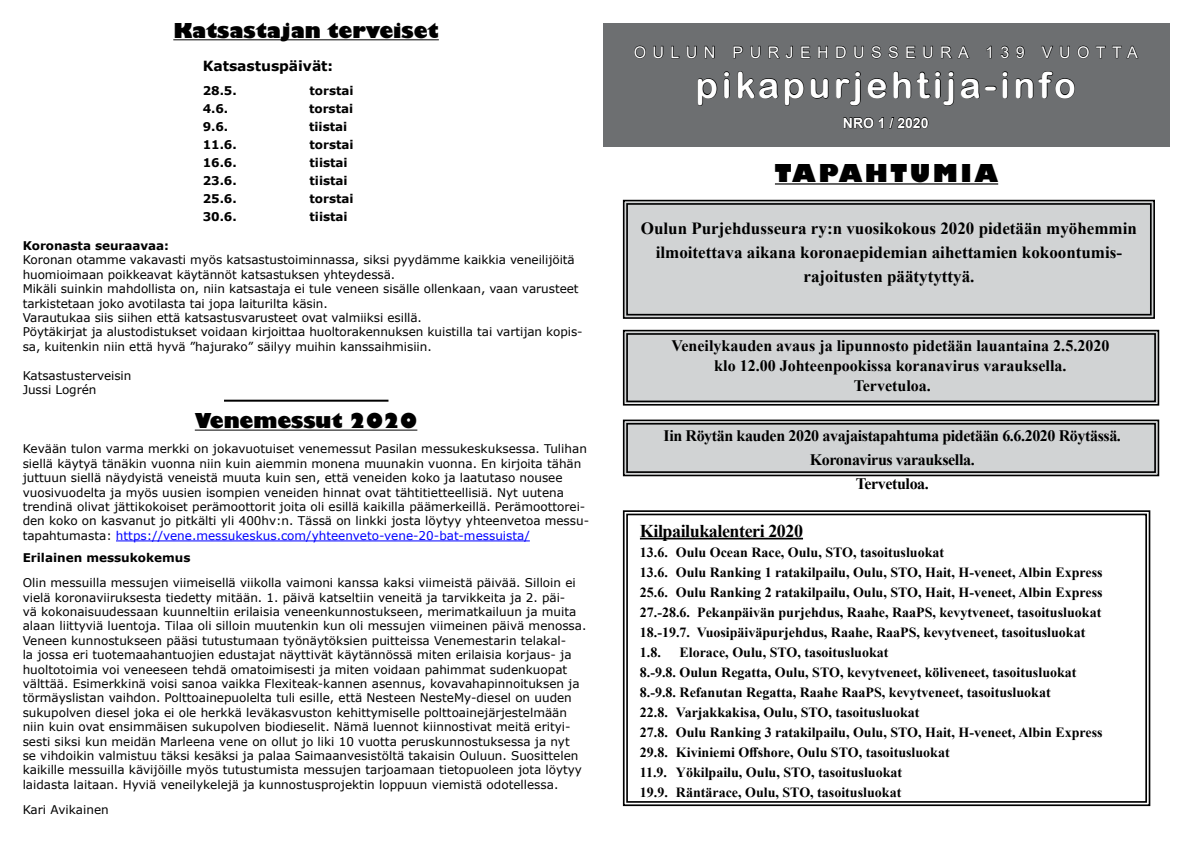
<style>
.page{position:relative;width:1191px;height:842px;background:#fff}
.page>*{position:absolute;margin:0;border:0;box-sizing:border-box;transform-origin:0 0}
.t1{font:36px "Arial Rounded MT Bold";letter-spacing:.1em;color:#fff}
.t2{font:800 24px "Gill Sans";letter-spacing:.1em;color:#000}
.t3{font:800 20px "Gill Sans";letter-spacing:-.005em;color:#000}
.t4{font:700 18px "Times New Roman";letter-spacing:-.025em;color:#000}
.t5{font:700 17px/24px "Times New Roman";color:#000;text-align:center}
.t6{font:700 16px/20px "Times New Roman";color:#000;text-align:center}
.t7{font:700 16px/24px "Times New Roman";letter-spacing:-.025em;color:#000;text-align:center}
.t8{font:16px "Arial";letter-spacing:.4em;color:#fff}
.t9{font:700 14px/20px "Times New Roman";color:#000}
.t10{font:700 14px "Verdana";letter-spacing:-.005em;color:#000}
.t11{font:700 14px "Arial";color:#fff}
.t12{font:12px/14.4px "Verdana";color:#000}
.t13{font:700 12px "Verdana";letter-spacing:-.005em;color:#000}
.s1{color:#00f}
</style>
<div class="page">
<div style="left:603px;top:23px;width:567px;height:124px;background:#6d6f71"></div>
<svg style="left:634px;top:46px;width:12px;height:12px"></svg>
<svg style="left:653px;top:46px;width:10px;height:12px"></svg>
<svg style="left:671px;top:46px;width:8px;height:12px"></svg>
<svg style="left:686px;top:46px;width:10px;height:12px"></svg>
<svg style="left:704px;top:46px;width:10px;height:12px"></svg>
<svg style="left:733px;top:46px;width:10px;height:12px"></svg>
<svg style="left:750px;top:46px;width:10px;height:12px"></svg>
<svg style="left:768px;top:46px;width:11px;height:12px"></svg>
<svg style="left:785px;top:46px;width:8px;height:12px"></svg>
<svg style="left:801px;top:46px;width:9px;height:12px"></svg>
<svg style="left:818px;top:46px;width:10px;height:12px"></svg>
<svg style="left:836px;top:46px;width:10px;height:12px"></svg>
<svg style="left:854px;top:46px;width:10px;height:12px"></svg>
<svg style="left:871px;top:46px;width:10px;height:12px"></svg>
<svg style="left:888px;top:46px;width:10px;height:12px"></svg>
<svg style="left:906px;top:46px;width:9px;height:12px"></svg>
<svg style="left:923px;top:46px;width:10px;height:12px"></svg>
<svg style="left:941px;top:46px;width:28px;height:12px"></svg>
<svg style="left:986px;top:46px;width:5px;height:12px"></svg>
<svg style="left:1000px;top:46px;width:9px;height:12px"></svg>
<svg style="left:1016px;top:46px;width:8px;height:12px"></svg>
<svg style="left:1041px;top:46px;width:12px;height:12px"></svg>
<svg style="left:1059px;top:46px;width:10px;height:12px"></svg>
<svg style="left:1077px;top:46px;width:12px;height:12px"></svg>
<svg style="left:1095px;top:46px;width:10px;height:12px"></svg>
<svg style="left:1112px;top:46px;width:26px;height:12px"></svg>
<svg style="left:697px;top:78px;width:20px;height:28px"></svg>
<svg style="left:723px;top:71px;width:6px;height:28px"></svg>
<svg style="left:737px;top:71px;width:41px;height:28px"></svg>
<svg style="left:784px;top:78px;width:20px;height:28px"></svg>
<svg style="left:810px;top:78px;width:18px;height:21px"></svg>
<svg style="left:836px;top:71px;width:24px;height:35px"></svg>
<svg style="left:867px;top:78px;width:19px;height:21px"></svg>
<svg style="left:893px;top:71px;width:61px;height:35px"></svg>
<svg style="left:960px;top:78px;width:36px;height:21px"></svg>
<svg style="left:1002px;top:71px;width:6px;height:28px"></svg>
<svg style="left:1015px;top:71px;width:60px;height:28px"></svg>
<svg style="left:843px;top:117px;width:85px;height:11px"></svg>
<div style="left:622px;top:199px;width:533px;height:120px;background:#d1d3d4"></div>
<div style="left:626px;top:203px;width:525px;height:112px;border:2px solid #000"></div>
<hr style="left:775px;top:183px;width:223px;height:2px;background:#000">
<svg style="left:622px;top:419px;width:538px;height:58px;background:#c3c5c6"></svg>
<div style="left:626px;top:423px;width:529px;height:50px;border:2px solid #000"></div>
<svg style="left:622px;top:510px;width:529px;height:297px"></svg>
<div style="left:626px;top:514px;width:521px;height:289px;border:2px solid #000"></div>
<svg style="left:622px;top:329px;width:538px;height:77px;background:#c6c8c9"></svg>
<div style="left:626px;top:333px;width:529px;height:69px;border:2px solid #000"></div>
<hr style="left:173px;top:39px;width:266px;height:1px;background:#000">
<hr style="left:195px;top:430px;width:222px;height:1px;background:#000">
<hr style="left:116px;top:541px;width:414px;height:1px;background:#00f">
<hr style="left:224px;top:400px;width:164px;height:2px;background:#000">
<h3 class="t3" style="left:173px;top:18px;width:267px">Katsastajan terveiset</h3>
<p class="t10" style="left:203px;top:56px;width:132px">Katsastuspäivät:</p>
<p class="t13" style="left:203px;top:82px;width:36px">28.5.</p>
<p class="t13" style="left:309px;top:82px;width:46px">torstai</p>
<p class="t13" style="left:203px;top:100px;width:27px">4.6.</p>
<p class="t13" style="left:309px;top:100px;width:46px">torstai</p>
<p class="t13" style="left:203px;top:118px;width:27px">9.6.</p>
<p class="t13" style="left:309px;top:118px;width:40px">tiistai</p>
<p class="t13" style="left:203px;top:136px;width:36px">11.6.</p>
<p class="t13" style="left:309px;top:136px;width:46px">torstai</p>
<p class="t13" style="left:203px;top:154px;width:36px">16.6.</p>
<p class="t13" style="left:309px;top:154px;width:40px">tiistai</p>
<p class="t13" style="left:203px;top:172px;width:36px">23.6.</p>
<p class="t13" style="left:309px;top:172px;width:40px">tiistai</p>
<p class="t13" style="left:203px;top:190px;width:36px">25.6.</p>
<p class="t13" style="left:309px;top:190px;width:46px">torstai</p>
<p class="t13" style="left:203px;top:208px;width:36px">30.6.</p>
<p class="t13" style="left:309px;top:208px;width:40px">tiistai</p>
<p class="t13" style="left:23px;top:237px;width:148px">Koronasta seuraavaa:</p>
<p class="t12" style="left:23px;top:253px;width:561px">Koronan otamme vakavasti myös katsastustoiminnassa, siksi pyydämme kaikkia veneilijöitä huomioimaan poikkeavat käytännöt katsastuksen yhteydessä.<br>Mikäli suinkin mahdollista on, niin katsastaja ei tule veneen sisälle ollenkaan, vaan varusteet tarkistetaan joko avotilasta tai jopa laiturilta käsin.<br>Varautukaa siis siihen että katsastusvarusteet ovat valmiiksi esillä.<br>Pöytäkirjat ja alustodistukset voidaan kirjoittaa huoltorakennuksen kuistilla tai vartijan kopis&shy;sa, kuitenkin niin että hyvä ”hajurako” säilyy muihin kanssaihmisiin.</p>
<p class="t12" style="left:23px;top:368px;width:110px">Katsastusterveisin<br>Jussi Logrén</p>
<h3 class="t3" style="left:195px;top:408px;width:224px">Venemessut 2020</h3>
<p class="t12" style="left:23px;top:442px;width:568px">Kevään tulon varma merkki on jokavuotuiset venemessut Pasilan messukeskuksessa. Tulihan siellä käytyä tänäkin vuonna niin kuin aiemmin monena muunakin vuonna. En kirjoita tähän juttuun siellä näydyistä veneistä muuta kuin sen, että veneiden koko ja laatutaso nousee vuosivuodelta ja myös uusien isompien veneiden hinnat ovat tähtitietteellisiä. Nyt uutena trendinä olivat jättikokoiset perämoottorit joita oli esillä kaikilla päämerkeillä. Perämoottorei&shy;den koko on kasvanut jo pitkälti yli 400hv:n. Tässä on linkki josta löytyy yhteenvetoa messu&shy;tapahtumasta: <span class="s1">https://vene.messukeskus.com/yhteenveto-vene-20-bat-messuista/</span></p>
<p class="t13" style="left:23px;top:549px;width:169px">Erilainen messukokemus</p>
<p class="t12" style="left:23px;top:575px;width:565px">Olin messuilla messujen viimeisellä viikolla vaimoni kanssa kaksi viimeistä päivää. Silloin ei vielä koronaviiruksesta tiedetty mitään. 1. päivä katseltiin veneitä ja tarvikkeita ja 2. päi-<br>vä kokonaisuudessaan kuunneltiin erilaisia veneenkunnostukseen, merimatkailuun ja muita alaan liittyviä luentoja. Tilaa oli silloin muutenkin kun oli messujen viimeinen päivä menossa.<br>Veneen kunnostukseen pääsi tutustumaan työnäytöksien puitteissa Venemestarin telakal-<br>la jossa eri tuotemaahantuojien edustajat näyttivät käytännössä miten erilaisia korjaus- ja huoltotoimia voi veneeseen tehdä omatoimisesti ja miten voidaan pahimmat sudenkuopat välttää. Esimerkkinä voisi sanoa vaikka Flexiteak-kannen asennus, kovavahapinnoituksen ja törmäyslistan vaihdon. Polttoainepuolelta tuli esille, että Nesteen NesteMy-diesel on uuden sukupolven diesel joka ei ole herkkä leväkasvuston kehittymiselle polttoainejärjestelmään niin kuin ovat ensimmäisen sukupolven biodieselit. Nämä luennot kiinnostivat meitä erityi&shy;sesti siksi kun meidän Marleena vene on ollut jo liki 10 vuotta peruskunnostuksessa ja nyt<br>se vihdoikin valmistuu täksi kesäksi ja palaa Saimaanvesistöltä takaisin Ouluun. Suosittelen kaikille messuilla kävijöille myös tutustumista messujen tarjoamaan tietopuoleen jota löytyy laidasta laitaan. Hyviä veneilykelejä ja kunnostusprojektin loppuun viemistä odotellessa.</p>
<p class="t12" style="left:23px;top:802px;width:88px">Kari Avikainen</p>
<h3 class="t8" style="left:634px;top:41px;width:505px">OULUN PURJEHDUSSEURA 139 VUOTTA</h3>
<h1 class="t1" style="left:695px;top:64px;width:382px">pikapurjehtija-info</h1>
<p class="t11" style="left:843px;top:113px;width:87px">NRO 1 / 2020</p>
<h2 class="t2" style="left:775px;top:158px;width:225px">TAPAHTUMIA</h2>
<h3 class="t5" style="left:641px;top:216px;width:497px">Oulun Purjehdusseura ry:n vuosikokous 2020 pidetään myöhemmin ilmoitettava aikana koronaepidemian aihettamien kokoontumis&shy;rajoitusten päätytyttyä.</h3>
<h3 class="t6" style="left:671px;top:336px;width:439px">Veneilykauden avaus ja lipunnosto pidetään lauantaina 2.5.2020 klo 12.00 Johteenpookissa koranavirus varauksella.<br>Tervetuloa.</h3>
<h3 class="t7" style="left:663px;top:423px;width:459px">Iin Röytän kauden 2020 avajaistapahtuma pidetään 6.6.2020 Röytässä.<br>Koronavirus varauksella.<br>Tervetuloa.</h3>
<h3 class="t4" style="left:640px;top:518px;width:165px">Kilpailukalenteri 2020</h3>
<p class="t9" style="left:640px;top:542px;width:464px">13.6. Oulu Ocean Race, Oulu, STO, tasoitusluokat<br>13.6. Oulu Ranking 1 ratakilpailu, Oulu, STO, Hait, H-veneet, Albin Express 25.6. Oulu Ranking 2 ratakilpailu, Oulu, STO, Hait, H-veneet, Albin Express 27.-28.6. Pekanpäivän purjehdus, Raahe, RaaPS, kevytveneet, tasoitusluokat 18.-19.7. Vuosipäiväpurjehdus, Raahe, RaaPS, kevytveneet, tasoitusluokat 1.8.</p>
<p class="t9" style="left:640px;top:642px;width:464px;text-indent:39px">Elorace, Oulu, STO, tasoitusluokat<br>8.-9.8. Oulun Regatta, Oulu, STO, kevytveneet, köliveneet, tasoitusluokat 8.-9.8. Refanutan Regatta, Raahe RaaPS, kevytveneet, tasoitusluokat<br>22.8. Varjakkakisa, Oulu, STO, tasoitusluokat<br>27.8. Oulu Ranking 3 ratakilpailu, Oulu, STO, Hait, H-veneet, Albin Express 29.8. Kiviniemi Offshore, Oulu STO, tasoitusluokat<br>11.9. Yökilpailu, Oulu, STO, tasoitusluokat<br>19.9. Räntärace, Oulu, STO, tasoitusluokat</p>
</div>
